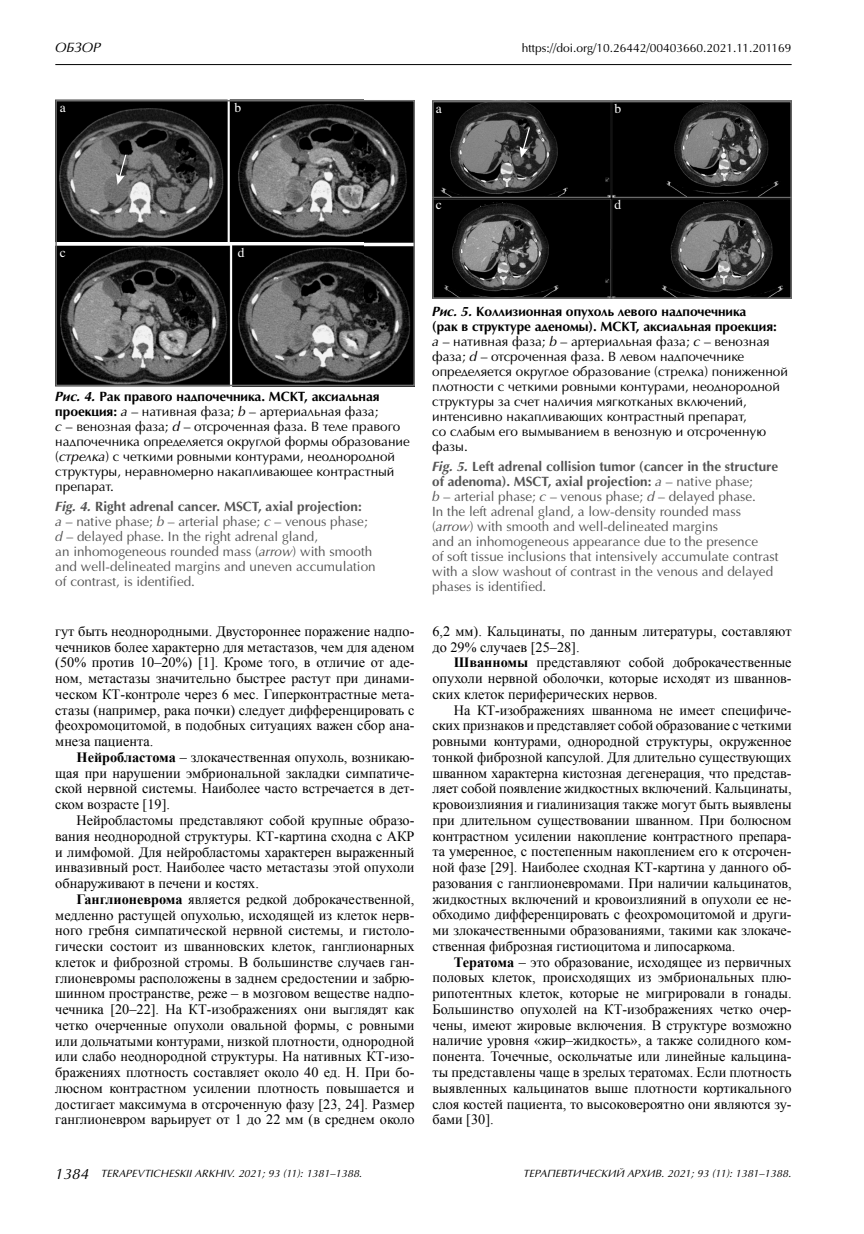
<style>
.page{position:relative;width:864px;height:1234px;background:#fff}
.page>*{position:absolute;margin:0;border:0;box-sizing:border-box;transform-origin:0 0}
.t1{font:14.25px/15.8px "Times New Roman";color:#000;text-align:justify}
.t2{font:13.5px/15px "AG Opus C";color:#000}
.t3{font:13.5px/15px "AG Opus C";color:#545454}
.t4{font:13.5px "Times";color:#fff}
.t5{font:italic 13.5px "AG Opus C";color:#000}
.t6{font:12px "AG Opus C";color:#000}
.t7{font:italic 10.5px "AG Opus C";letter-spacing:.01em;color:#000}
.s1{font-weight:700;font-style:italic}
.s2{font-weight:700}
.s3{font-style:italic}
.s4{font-size:15px}
</style>
<div class="page">
<hr style="left:55px;top:64px;width:736px;height:1px;background:#000">
<img style="left:58px;top:103px;width:354px;height:280px">
<svg style="left:116px;top:154px;width:10px;height:31px"></svg>
<div style="left:55px;top:100px;width:360px;height:286px;border:2px solid #6f6f6f"></div>
<img style="left:435px;top:104px;width:353px;height:192px">
<svg style="left:519px;top:127px;width:10px;height:30px"></svg>
<div style="left:432px;top:101px;width:359px;height:198px;border:2px solid #6f6f6f"></div>
<p class="t5" style="left:55px;top:40px;width:21px">Обзор</p>
<p class="t4" style="left:60px;top:95px;width:7px">a</p>
<p class="t4" style="left:234px;top:95px;width:8px">b</p>
<p class="t6" style="left:521px;top:41px;width:271px">https://doi.org/10.26442/00403660.2021.11.201169</p>
<p class="t4" style="left:436px;top:96px;width:8px">a</p>
<p class="t4" style="left:614px;top:96px;width:8px">b</p>
<p class="t4" style="left:60px;top:240px;width:7px">c</p>
<p class="t4" style="left:237px;top:240px;width:8px">d</p>
<p class="t4" style="left:436px;top:192px;width:8px">c</p>
<p class="t4" style="left:614px;top:192px;width:8px">d</p>
<p class="t2" style="left:55px;top:389px;width:356px"><span class="s1">Рис. 4.</span> <span class="s2">Рак правого надпочечника. МСКТ, аксиальная проекция:</span> <span class="s3">а</span> – нативная фаза; <span class="s3">b</span> – артериальная фаза;<br><span class="s3">c</span> – венозная фаза; <span class="s3">d</span> – отсроченная фаза. В теле правого надпочечника определяется округлой формы образование (<span class="s3">стрелка</span>) с четкими ровными контурами, неоднородной структуры, неравномерно накапливающее контрастный препарат.</p>
<p class="t3" style="left:55px;top:499px;width:322px"><span class="s1">Fig. 4.</span> <span class="s2">Right adrenal cancer. MSCT, axial projection:<br></span><span class="s3">a</span> – native phase; <span class="s3">b</span> – arterial phase; <span class="s3">c</span> – venous phase; <span class="s3">d</span> – delayed phase. In the right adrenal gland,<br>an inhomogeneous rounded mass (<span class="s3">arrow</span>) with smooth and well-delineated margins and uneven accumulation of contrast, is identified.</p>
<p class="t1" style="left:55px;top:623px;width:360px">гут быть неоднородными. Двустороннее поражение надпо&shy;чечников более характерно для метастазов, чем для аденом (50% против 10–20%) [1]. Кроме того, в отличие от аде&shy;ном, метастазы значительно быстрее растут при динами&shy;ческом КТ-контроле через 6 мес. Гиперконтрастные мета&shy;стазы (например, рака почки) следует дифференцировать с феохромоцитомой, в подобных ситуациях важен сбор ана&shy;мнеза пациента.</p>
<p class="t1" style="left:55px;top:749px;width:360px;text-indent:21px"><span class="s2">Нейробластома</span> – злокачественная опухоль, возникаю&shy;щая при нарушении эмбриональной закладки симпатиче&shy;ской нервной системы. Наиболее часто встречается в дет&shy;ском возрасте [19].</p>
<p class="t1" style="left:55px;top:812px;width:360px;text-indent:21px">Нейробластомы представляют собой крупные образо&shy;вания неоднородной структуры. КТ-картина сходна с АКР и лимфомой. Для нейробластомы характерен выраженный инвазивный рост. Наиболее часто метастазы этой опухоли обнаруживают в печени и костях.</p>
<p class="t1" style="left:55px;top:890px;width:360px;text-indent:21px"><span class="s2">Ганглионеврома</span> является редкой доброкачественной, медленно растущей опухолью, исходящей из клеток нерв&shy;ного гребня симпатической нервной системы, и гистоло&shy;гически состоит из шванновских клеток, ганглионарных клеток и фиброзной стромы. В большинстве случаев ган&shy;глионевромы расположены в заднем средостении и забрю&shy;шинном пространстве, реже – в мозговом веществе надпо&shy;чечника [20–22]. На КТ-изображениях они выглядят как четко очерченные опухоли овальной формы, с ровными или дольчатыми контурами, низкой плотности, однородной или слабо неоднородной структуры. На нативных КТ-изо&shy;бражениях плотность составляет около 40 ед. Н. При бо&shy;люсном контрастном усилении плотность повышается и достигает максимума в отсроченную фазу [23, 24]. Размер ганглионевром варьирует от 1 до 22 мм (в среднем около</p>
<p class="t2" style="left:432px;top:304px;width:357px"><span class="s1">Рис. 5.</span> <span class="s2">Коллизионная опухоль левого надпочечника<br>(рак в структуре аденомы). МСКТ, аксиальная проекция:<br></span><span class="s3">а</span> – нативная фаза; <span class="s3">b</span> – артериальная фаза; <span class="s3">c</span> – венозная фаза; <span class="s3">d</span> – отсроченная фаза. В левом надпочечнике определяется округлое образование (стрелка) пониженной плотности с четкими ровными контурами, неоднородной структуры за счет наличия мягкотканых включений, интенсивно накапливающих контрастный препарат,<br>со слабым его вымыванием в венозную и отсроченную фазы.</p>
<p class="t3" style="left:432px;top:458px;width:347px"><span class="s1">Fig. 5.</span> <span class="s2">Left adrenal collision tumor (cancer in the structure of adenoma). MSCT, axial projection:</span> <span class="s3">a</span> – native phase;<br><span class="s3">b</span> – arterial phase; <span class="s3">c</span> – venous phase; <span class="s3">d</span> – delayed phase.<br>In the left adrenal gland, a low-density rounded mass (<span class="s3">arrow</span>) with smooth and well-delineated margins<br>and an inhomogeneous appearance due to the presence<br>of soft tissue inclusions that intensively accumulate contrast with a slow washout of contrast in the venous and delayed phases is identified.</p>
<p class="t1" style="left:432px;top:622px;width:360px">6,2 мм). Кальцинаты, по данным литературы, составляют до 29% случаев [25–28].</p>
<p class="t1" style="left:432px;top:654px;width:360px;text-indent:21px"><span class="s2">Шванномы</span> представляют собой доброкачественные опухоли нервной оболочки, которые исходят из шваннов&shy;ских клеток периферических нервов.</p>
<p class="t1" style="left:432px;top:701px;width:360px;text-indent:21px">На КТ-изображениях шваннома не имеет специфиче&shy;ских признаков и представляет собой образование с четкими ровными контурами, однородной структуры, окруженное тонкой фиброзной капсулой. Для длительно существующих шванном характерна кистозная дегенерация, что представ&shy;ляет собой появление жидкостных включений. Кальцинаты, кровоизлияния и гиалинизация также могут быть выявлены при длительном существовании шванном. При болюсном контрастном усилении накопление контрастного препара&shy;та умеренное, с постепенным накоплением его к отсрочен&shy;ной фазе [29]. Наиболее сходная КТ-картина у данного об&shy;разования с ганглионевромами. При наличии кальцинатов, жидкостных включений и кровоизлияний в опухоли ее не&shy;обходимо дифференцировать с феохромоцитомой и други&shy;ми злокачественными образованиями, такими как злокаче&shy;ственная фиброзная гистиоцитома и липосаркома.</p>
<p class="t1" style="left:432px;top:953px;width:360px;text-indent:21px"><span class="s2">Тератома</span> – это образование, исходящее из первичных половых клеток, происходящих из эмбриональных плю&shy;рипотентных клеток, которые не мигрировали в гонады.<br>Большинство опухолей на КТ-изображениях четко очер&shy;чены, имеют жировые включения. В структуре возможно наличие уровня «жир–жидкость», а также солидного ком&shy;понента. Точечные, оскольчатые или линейные кальцина&shy;ты представлены чаще в зрелых тератомах. Если плотность выявленных кальцинатов выше плотности кортикального слоя костей пациента, то высоковероятно они являются зу&shy;бами [30].</p>
<p class="t7" style="left:55px;top:1167px;width:308px"><span class="s4">1384</span> TERAPEVTICHESKII ARKHIV. 2021; 93 (11): 1381–1388.</p>
<p class="t7" style="left:523px;top:1167px;width:269px">ТЕРАПЕВТИЧЕСКИЙ АРХИВ. 2021; 93 (11): 1381–1388.</p>
</div>
